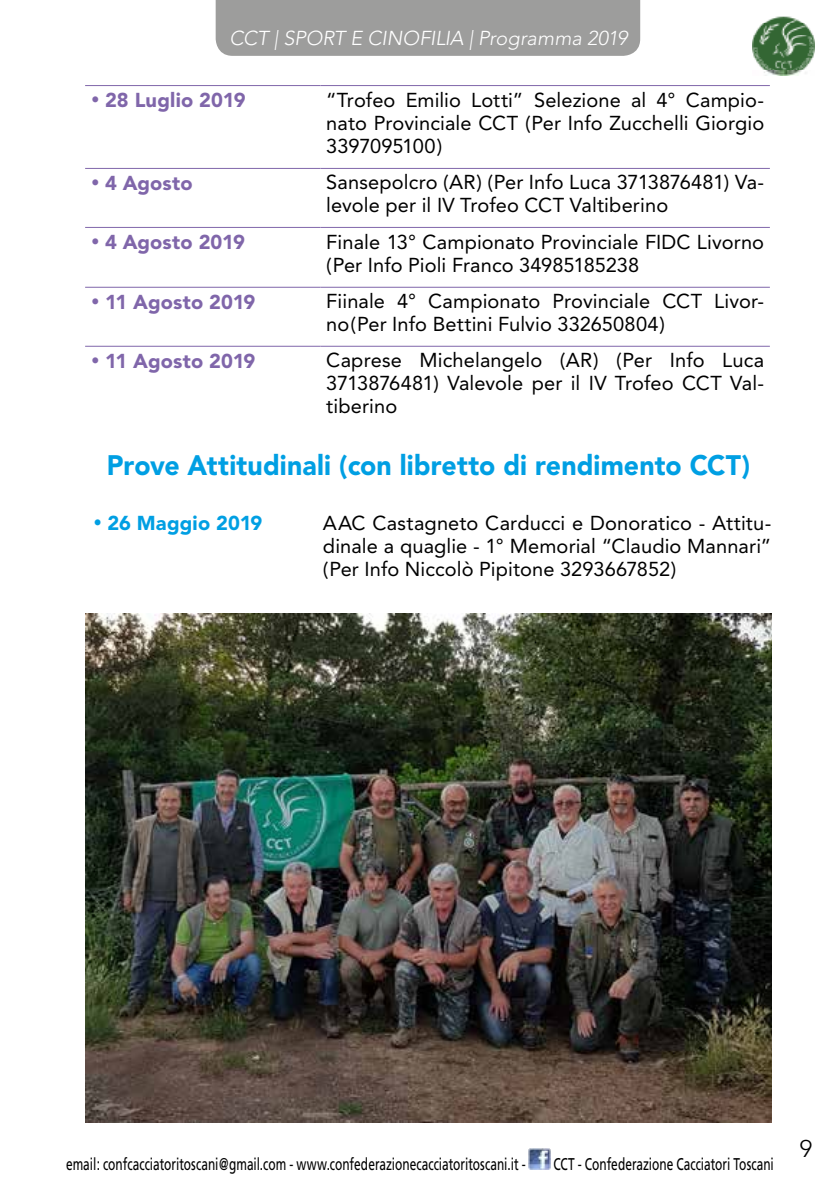
<style>
.page{position:relative;width:840px;height:1191px;background:#fff}
.page>*{position:absolute;margin:0;border:0;box-sizing:border-box;transform-origin:0 0}
.t1{font:900 28px "Avenir";letter-spacing:.005em;color:#009fe3;scale:.95 1}
.t2{font:300 24px "Avenir";color:#000}
.t3{font:20px/23px "Avenir";letter-spacing:.005em;color:#000;text-align:justify}
.t4{font:900 20px "Avenir";letter-spacing:.005em;color:#8066aa}
.t5{font:italic 300 20px "Avenir";letter-spacing:-.005em;color:#fff}
.t6{font:900 20px "Avenir";letter-spacing:.005em;color:#009fe3}
.t7{font:17px "Frutiger";color:#000;scale:.7 1}
</style>
<div class="page">
<div style="left:215px;top:0;width:424px;height:56px;background:#9d9d9c"></div>
<img style="left:528px;top:1148px;width:22px;height:22px">
<img style="left:752px;top:16px;width:61px;height:60px">
<hr style="left:85px;top:85px;width:235px;height:1px;background:#8066aa">
<hr style="left:320px;top:85px;width:449px;height:1px;background:#8066aa">
<hr style="left:85px;top:168px;width:235px;height:1px;background:#8066aa">
<hr style="left:320px;top:168px;width:449px;height:1px;background:#8066aa">
<hr style="left:85px;top:227px;width:235px;height:1px;background:#8066aa">
<hr style="left:320px;top:227px;width:449px;height:1px;background:#8066aa">
<hr style="left:85px;top:287px;width:235px;height:1px;background:#8066aa">
<hr style="left:320px;top:287px;width:449px;height:1px;background:#8066aa">
<hr style="left:85px;top:346px;width:235px;height:1px;background:#8066aa">
<hr style="left:320px;top:346px;width:449px;height:1px;background:#8066aa">
<img style="left:85px;top:614px;width:686px;height:509px">
<p class="t5" style="left:229px;top:26px;width:399px">CCT | SPORT E CINOFILIA | Programma 2019</p>
<p class="t4" style="left:91px;top:88px;width:156px">• 28 Luglio 2019</p>
<p class="t3" style="left:326px;top:89px;width:439px">“Trofeo Emilio Lotti” Selezione al 4° Campio&shy;nato Provinciale CCT (Per Info Zucchelli Giorgio 3397095100)</p>
<p class="t4" style="left:91px;top:171px;width:103px">• 4 Agosto</p>
<p class="t3" style="left:326px;top:171px;width:439px">Sansepolcro (AR) (Per Info Luca 3713876481) Va&shy;levole per il IV Trofeo CCT Valtiberino</p>
<p class="t4" style="left:91px;top:230px;width:156px">• 4 Agosto 2019</p>
<p class="t3" style="left:326px;top:231px;width:439px">Finale 13° Campionato Provinciale FIDC Livorno (Per Info Pioli Franco 34985185238</p>
<p class="t4" style="left:91px;top:290px;width:166px">• 11 Agosto 2019</p>
<p class="t3" style="left:326px;top:290px;width:439px">Fiinale 4° Campionato Provinciale CCT Livor&shy;no(Per Info Bettini Fulvio 332650804)</p>
<p class="t4" style="left:91px;top:349px;width:166px">• 11 Agosto 2019</p>
<p class="t3" style="left:326px;top:349px;width:439px">Caprese Michelangelo (AR) (Per Info Luca 3713876481) Valevole per il IV Trofeo CCT Val&shy;tiberino</p>
<h1 class="t1" style="left:107px;top:449px;width:678px">Prove Attitudinali (con libretto di rendimento CCT)</h1>
<p class="t6" style="left:93px;top:511px;width:171px">• 26 Maggio 2019</p>
<p class="t3" style="left:323px;top:511px;width:449px">AAC Castagneto Carducci e Donoratico - Attitu&shy;dinale a quaglie - 1° Memorial “Claudio Mannari” (Per Info Niccolò Pipitone 3293667852)</p>
<p class="t7" style="left:66px;top:1154px;width:657px">email: confcacciatoritoscani@gmail.com - www.confederazionecacciatoritoscani.it -</p>
<p class="t7" style="left:553px;top:1154px;width:316px">CCT - Confederazione Cacciatori Toscani</p>
<p class="t2" style="left:799px;top:1134px;width:14px">9</p>
</div>
